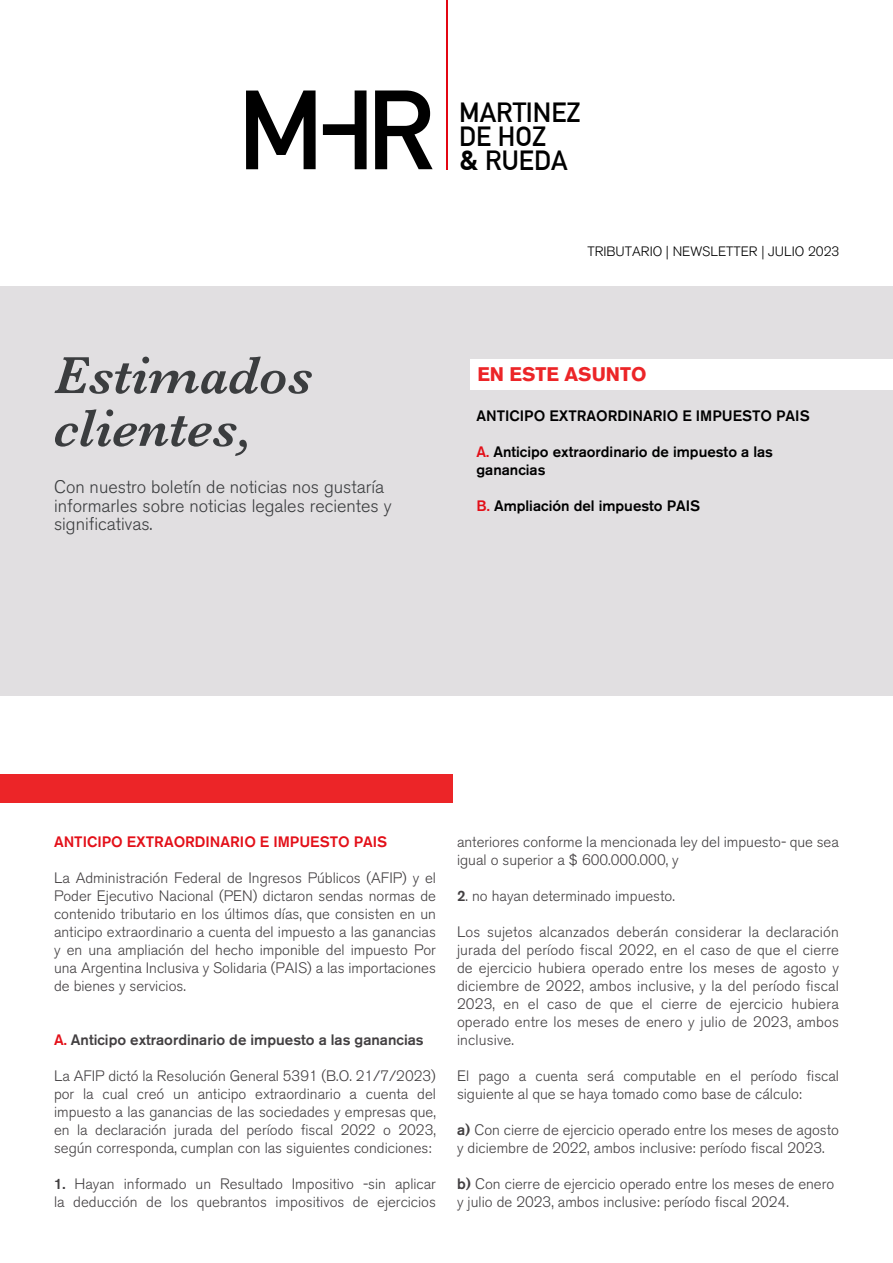
<style>
.page{position:relative;width:893px;height:1263px;background:#fff}
.page>*{position:absolute;margin:0;border:0;box-sizing:border-box;transform-origin:0 0}
.t1{font:italic 600 54px/52.8px "Baskerville";color:#3b3d3f}
.t2{font:700 27.15px/23.9px "DIN Alternate";color:#000}
.t3{font:700 19.5px "Akzidenz Grotesk BE";color:#ec2528}
.t4{font:300 18px/18.6px "Akzidenz Grotesk BE";color:#3b3d3f}
.t5{font:300 15px/18px "Akzidenz Grotesk BE";color:#423f41}
.t6{font:500 15px/18px "Akzidenz Grotesk BE";color:#000}
.t7{font:500 15px "Akzidenz Grotesk BE";color:#423f41}
.t8{font:500 15px "Akzidenz Grotesk BE";color:#e30f18}
.t9{font:300 13.5px "Akzidenz Grotesk BE";color:#000}
.s1{font-family:"DIN"}
.s2{color:#e30f18}
.s3{font-weight:500}
</style>
<div class="page">
<hr style="left:446px;top:0;width:2px;height:169px;background:#e30613">
<svg style="left:323px;top:90px;width:44px;height:79px"></svg>
<svg style="left:375px;top:90px;width:58px;height:79px"></svg>
<svg style="left:246px;top:90px;width:70px;height:79px"></svg>
<div style="left:0;top:286px;width:893px;height:410px;background:#e1dfe1"></div>
<div style="left:471px;top:359px;width:422px;height:31px;background:#fff"></div>
<div style="left:0;top:774px;width:453px;height:28px;background:#ec2528"></div>
<h1 class="t1" style="left:54px;top:349px;width:260px">Estimados clientes,</h1>
<p class="t4" style="left:54px;top:478px;width:339px">Con nuestro boletín de noticias nos gustaría informarles sobre noticias legales recientes y significativas.</p>
<h2 class="t2" style="left:459px;top:99px;width:123px">MARTINEZ<br>DE HOZ<br><span class="s1">&amp;</span> RUEDA</h2>
<p class="t9" style="left:587px;top:244px;width:253px">TRIBUTARIO | NEWSLETTER | JULIO 2023</p>
<h3 class="t3" style="left:477px;top:363px;width:171px">EN ESTE ASUNTO</h3>
<p class="t6" style="left:476px;top:407px;width:335px">ANTICIPO EXTRAORDINARIO E IMPUESTO PAIS</p>
<p class="t6" style="left:476px;top:443px;width:298px"><span class="s2">A.</span> Anticipo extraordinario de impuesto a las ganancias</p>
<p class="t6" style="left:476px;top:497px;width:225px"><span class="s2">B.</span> Ampliación del impuesto PAIS</p>
<p class="t8" style="left:54px;top:833px;width:335px">ANTICIPO EXTRAORDINARIO E IMPUESTO PAIS</p>
<p class="t5" style="left:54px;top:869px;width:384px;text-align:justify">La Administración Federal de Ingresos Públicos (AFIP) y el Poder Ejecutivo Nacional (PEN) dictaron sendas normas de contenido tributario en los últimos días, que consisten en un anticipo extraordinario a cuenta del impuesto a las ganancias y en una ampliación del hecho imponible del impuesto Por una Argentina Inclusiva y Solidaria (PAIS) a las importaciones de bienes y servicios.</p>
<p class="t7" style="left:54px;top:1031px;width:371px"><span class="s2">A.</span> Anticipo extraordinario de impuesto a las ganancias</p>
<p class="t5" style="left:54px;top:1067px;width:383px;text-align:justify">La AFIP dictó la Resolución General 5391 (B.O. 21/7/2023) por la cual creó un anticipo extraordinario a cuenta del impuesto a las ganancias de las sociedades y empresas que, en la declaración jurada del período fiscal 2022 o 2023, según corresponda, cumplan con las siguientes condiciones:</p>
<p class="t5" style="left:54px;top:1175px;width:383px"><span class="s3">1.</span> Hayan informado un Resultado Impositivo -sin aplicar la deducción de los quebrantos impositivos de ejercicios</p>
<p class="t5" style="left:457px;top:833px;width:383px">anteriores conforme la mencionada ley del impuesto- que sea igual o superior a $ 600.000.000, y</p>
<p class="t5" style="left:457px;top:887px;width:219px"><span class="s3">2</span>. no hayan determinado impuesto.</p>
<p class="t5" style="left:457px;top:923px;width:383px;text-align:justify">Los sujetos alcanzados deberán considerar la declaración jurada del período fiscal 2022, en el caso de que el cierre de ejercicio hubiera operado entre los meses de agosto y diciembre de 2022, ambos inclusive, y la del período fiscal 2023, en el caso de que el cierre de ejercicio hubiera operado entre los meses de enero y julio de 2023, ambos inclusive.</p>
<p class="t5" style="left:457px;top:1067px;width:383px">El pago a cuenta será computable en el período fiscal siguiente al que se haya tomado como base de cálculo:</p>
<p class="t5" style="left:457px;top:1121px;width:384px"><span class="s3">a)</span> Con cierre de ejercicio operado entre los meses de agosto y diciembre de 2022, ambos inclusive: período fiscal 2023.</p>
<p class="t5" style="left:457px;top:1175px;width:379px"><span class="s3">b)</span> Con cierre de ejercicio operado entre los meses de enero y julio de 2023, ambos inclusive: período fiscal 2024.</p>
</div>
